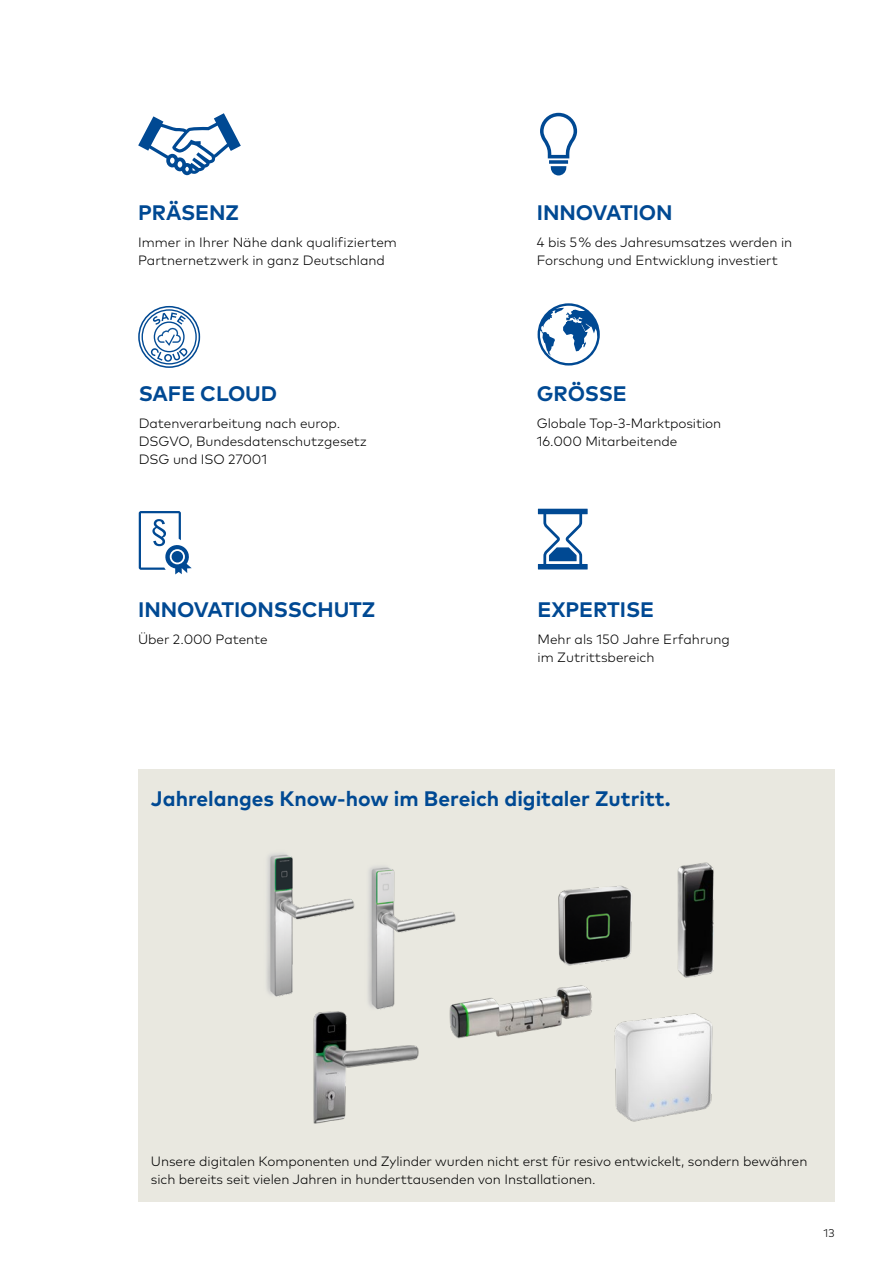
<style>
.page{position:relative;width:893px;height:1263px;background:#fff}
.page>*{position:absolute;margin:0;border:0;box-sizing:border-box;transform-origin:0 0}
.t1{font:700 21px "Mark Pro";letter-spacing:-.005em;color:#004993}
.t2{font:300 13.5px/18px "Mark Pro";letter-spacing:-.005em;color:#000}
.t3{font:300 11.25px "Mark Pro";color:#000}
</style>
<div class="page">
<div style="left:138px;top:769px;width:696px;height:433px;background:#e9e8e0"></div>
<svg style="left:538px;top:303px;width:62px;height:62px"></svg>
<svg style="left:139px;top:511px;width:53px;height:63px"></svg>
<svg style="left:138px;top:113px;width:103px;height:62px"></svg>
<svg style="left:540px;top:113px;width:37px;height:62px"></svg>
<svg style="left:538px;top:509px;width:50px;height:60px"></svg>
<svg style="left:138px;top:306px;width:62px;height:62px"></svg>
<img style="left:450px;top:993px;width:142px;height:46px">
<img style="left:266px;top:853px;width:197px;height:174px">
<img style="left:300px;top:1001px;width:132px;height:123px">
<img style="left:614px;top:1013px;width:99px;height:109px">
<img style="left:556px;top:885px;width:76px;height:108px">
<img style="left:677px;top:862px;width:37px;height:116px">
<h1 class="t1" style="left:138px;top:197px;width:102px">PRÄSENZ</h1>
<p class="t2" style="left:138px;top:233px;width:260px">Immer in Ihrer Nähe dank qualifiziertem<br>Partnernetzwerk in ganz Deutschland</p>
<h1 class="t1" style="left:139px;top:377px;width:140px">SAFE CLOUD</h1>
<p class="t2" style="left:139px;top:413px;width:230px">Datenverarbeitung nach europ.<br>DSGVO, Bundesdatenschutzgesetz<br>DSG und ISO 27001</p>
<h1 class="t1" style="left:138px;top:593px;width:239px">INNOVATIONSSCHUTZ</h1>
<p class="t2" style="left:138px;top:629px;width:131px">Über 2.000 Patente</p>
<h1 class="t1" style="left:537px;top:197px;width:137px">INNOVATION</h1>
<p class="t2" style="left:537px;top:233px;width:257px">4 bis 5 % des Jahresumsatzes werden in<br>Forschung und Entwicklung investiert</p>
<h1 class="t1" style="left:537px;top:377px;width:91px">GRÖSSE</h1>
<p class="t2" style="left:537px;top:413px;width:186px">Globale Top-3-Marktposition<br>16.000 Mitarbeitende</p>
<h1 class="t1" style="left:537px;top:593px;width:118px">EXPERTISE</h1>
<p class="t2" style="left:537px;top:629px;width:194px">Mehr als 150 Jahre Erfahrung im Zutrittsbereich</p>
<h1 class="t1" style="left:151px;top:782px;width:521px">Jahrelanges Know-how im Bereich digitaler Zutritt.</h1>
<p class="t2" style="left:151px;top:1151px;width:658px">Unsere digitalen Komponenten und Zylinder wurden nicht erst für resivo entwickelt, sondern bewähren sich bereits seit vielen Jahren in hunderttausenden von Installationen.</p>
<p class="t3" style="left:823px;top:1224px;width:12px">13</p>
</div>
